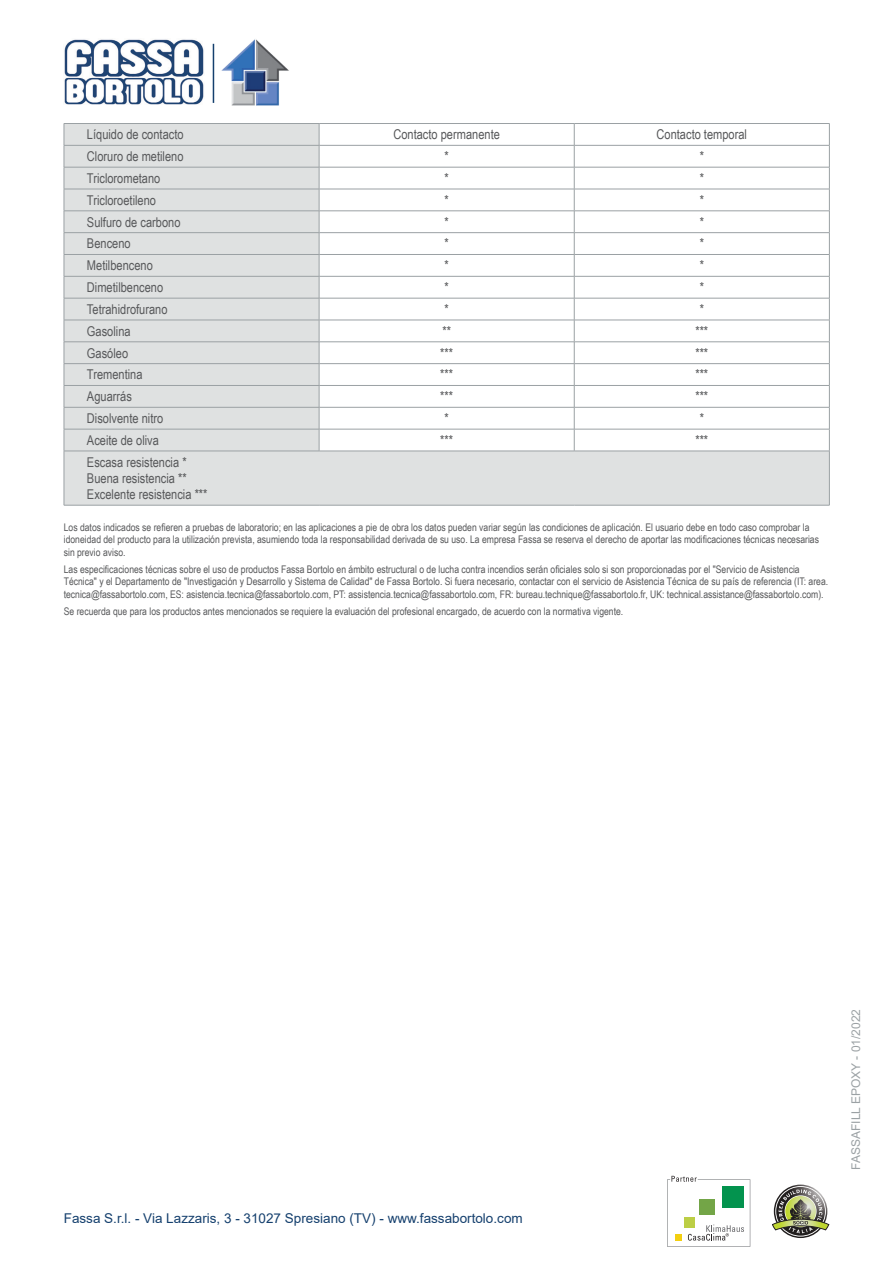
<style>
.page{position:relative;width:893px;height:1263px;background:#fff}
.page>*{position:absolute;margin:0;border:0;box-sizing:border-box;transform-origin:0 0}
.normale_sx{font:13.5px "Arial Narrow";color:#57585a}
.normale_centrato{font:13.5px "Arial Narrow";color:#57585a}
.t1{font:13.5px "Arial";color:#15406e}
.t2{font:12px "Arial";color:#9ba1a4}
.Disclaimer{font:10.5px/12.6px "Arial Narrow";color:#57585a}
</style>
<div class="page">
<svg style="left:667px;top:1176px;width:83px;height:71px"></svg>
<svg style="left:772px;top:1186px;width:57px;height:50px"></svg>
<img style="left:64px;top:39px;width:140px;height:66px">
<hr style="left:213px;top:44px;width:1px;height:59px;background:#15406e">
<img style="left:221px;top:39px;width:68px;height:67px">
<svg style="left:65px;top:124px;width:764px;height:381px"></svg>
<hr style="left:64px;top:123px;width:255px;height:1px;background:#9ba1a4">
<hr style="left:319px;top:123px;width:255px;height:1px;background:#9ba1a4">
<hr style="left:574px;top:123px;width:256px;height:1px;background:#9ba1a4">
<hr style="left:64px;top:145px;width:255px;height:1px;background:#9ba1a4">
<hr style="left:319px;top:145px;width:255px;height:1px;background:#9ba1a4">
<hr style="left:574px;top:145px;width:256px;height:1px;background:#9ba1a4">
<hr style="left:64px;top:167px;width:255px;height:1px;background:#9ba1a4">
<hr style="left:319px;top:167px;width:255px;height:1px;background:#9ba1a4">
<hr style="left:574px;top:167px;width:256px;height:1px;background:#9ba1a4">
<hr style="left:64px;top:189px;width:255px;height:1px;background:#9ba1a4">
<hr style="left:319px;top:189px;width:255px;height:1px;background:#9ba1a4">
<hr style="left:574px;top:189px;width:256px;height:1px;background:#9ba1a4">
<hr style="left:64px;top:211px;width:255px;height:1px;background:#9ba1a4">
<hr style="left:319px;top:211px;width:255px;height:1px;background:#9ba1a4">
<hr style="left:574px;top:211px;width:256px;height:1px;background:#9ba1a4">
<hr style="left:64px;top:232px;width:255px;height:1px;background:#9ba1a4">
<hr style="left:319px;top:232px;width:255px;height:1px;background:#9ba1a4">
<hr style="left:574px;top:232px;width:256px;height:1px;background:#9ba1a4">
<hr style="left:64px;top:254px;width:255px;height:1px;background:#9ba1a4">
<hr style="left:319px;top:254px;width:255px;height:1px;background:#9ba1a4">
<hr style="left:574px;top:254px;width:256px;height:1px;background:#9ba1a4">
<hr style="left:64px;top:276px;width:255px;height:1px;background:#9ba1a4">
<hr style="left:319px;top:276px;width:255px;height:1px;background:#9ba1a4">
<hr style="left:574px;top:276px;width:256px;height:1px;background:#9ba1a4">
<hr style="left:64px;top:298px;width:255px;height:1px;background:#9ba1a4">
<hr style="left:319px;top:298px;width:255px;height:1px;background:#9ba1a4">
<hr style="left:574px;top:298px;width:256px;height:1px;background:#9ba1a4">
<hr style="left:64px;top:320px;width:255px;height:1px;background:#9ba1a4">
<hr style="left:319px;top:320px;width:255px;height:1px;background:#9ba1a4">
<hr style="left:574px;top:320px;width:256px;height:1px;background:#9ba1a4">
<hr style="left:64px;top:342px;width:255px;height:1px;background:#9ba1a4">
<hr style="left:319px;top:342px;width:255px;height:1px;background:#9ba1a4">
<hr style="left:574px;top:342px;width:256px;height:1px;background:#9ba1a4">
<hr style="left:64px;top:363px;width:255px;height:1px;background:#9ba1a4">
<hr style="left:319px;top:363px;width:255px;height:1px;background:#9ba1a4">
<hr style="left:574px;top:363px;width:256px;height:1px;background:#9ba1a4">
<hr style="left:64px;top:385px;width:255px;height:1px;background:#9ba1a4">
<hr style="left:319px;top:385px;width:255px;height:1px;background:#9ba1a4">
<hr style="left:574px;top:385px;width:256px;height:1px;background:#9ba1a4">
<hr style="left:64px;top:407px;width:255px;height:1px;background:#9ba1a4">
<hr style="left:319px;top:407px;width:255px;height:1px;background:#9ba1a4">
<hr style="left:574px;top:407px;width:256px;height:1px;background:#9ba1a4">
<hr style="left:64px;top:429px;width:255px;height:1px;background:#9ba1a4">
<svg style="left:64px;top:124px;width:1px;height:327px"></svg>
<hr style="left:319px;top:429px;width:255px;height:1px;background:#9ba1a4">
<svg style="left:319px;top:124px;width:1px;height:327px"></svg>
<hr style="left:574px;top:429px;width:256px;height:1px;background:#9ba1a4">
<svg style="left:574px;top:124px;width:1px;height:327px"></svg>
<svg style="left:829px;top:124px;width:1px;height:327px"></svg>
<hr style="left:64px;top:451px;width:255px;height:1px;background:#9ba1a4">
<hr style="left:64px;top:451px;width:1px;height:54px;background:#9ba1a4">
<hr style="left:319px;top:451px;width:255px;height:1px;background:#9ba1a4">
<hr style="left:574px;top:451px;width:256px;height:1px;background:#9ba1a4">
<hr style="left:829px;top:451px;width:1px;height:54px;background:#9ba1a4">
<hr style="left:64px;top:505px;width:255px;height:1px;background:#9ba1a4">
<hr style="left:319px;top:505px;width:255px;height:1px;background:#9ba1a4">
<hr style="left:574px;top:505px;width:256px;height:1px;background:#9ba1a4">
<p class="normale_sx" style="left:87px;top:125px;width:98px">Líquido de contacto</p>
<p class="normale_centrato" style="left:393px;top:125px;width:108px">Contacto permanente</p>
<p class="normale_centrato" style="left:657px;top:125px;width:92px">Contacto temporal</p>
<p class="normale_sx" style="left:87px;top:146px;width:98px">Cloruro de metileno</p>
<p class="normale_centrato" style="left:444px;top:146px;width:6px">*</p>
<p class="normale_centrato" style="left:700px;top:146px;width:6px">*</p>
<p class="normale_sx" style="left:87px;top:168px;width:75px">Triclorometano</p>
<p class="normale_centrato" style="left:444px;top:168px;width:6px">*</p>
<p class="normale_centrato" style="left:700px;top:168px;width:6px">*</p>
<p class="normale_sx" style="left:87px;top:190px;width:71px">Tricloroetileno</p>
<p class="normale_centrato" style="left:444px;top:190px;width:6px">*</p>
<p class="normale_centrato" style="left:700px;top:190px;width:6px">*</p>
<p class="normale_sx" style="left:87px;top:212px;width:95px">Sulfuro de carbono</p>
<p class="normale_centrato" style="left:444px;top:212px;width:6px">*</p>
<p class="normale_centrato" style="left:700px;top:212px;width:6px">*</p>
<p class="normale_sx" style="left:87px;top:234px;width:45px">Benceno</p>
<p class="normale_centrato" style="left:444px;top:234px;width:6px">*</p>
<p class="normale_centrato" style="left:700px;top:234px;width:6px">*</p>
<p class="normale_sx" style="left:87px;top:256px;width:67px">Metilbenceno</p>
<p class="normale_centrato" style="left:444px;top:256px;width:6px">*</p>
<p class="normale_centrato" style="left:700px;top:256px;width:6px">*</p>
<p class="normale_sx" style="left:87px;top:277px;width:78px">Dimetilbenceno</p>
<p class="normale_centrato" style="left:444px;top:277px;width:6px">*</p>
<p class="normale_centrato" style="left:700px;top:277px;width:6px">*</p>
<p class="normale_sx" style="left:87px;top:299px;width:82px">Tetrahidrofurano</p>
<p class="normale_centrato" style="left:444px;top:299px;width:6px">*</p>
<p class="normale_centrato" style="left:700px;top:299px;width:6px">*</p>
<p class="normale_sx" style="left:87px;top:321px;width:45px">Gasolina</p>
<p class="normale_centrato" style="left:442px;top:321px;width:10px">**</p>
<p class="normale_centrato" style="left:695px;top:321px;width:14px">***</p>
<p class="normale_sx" style="left:87px;top:343px;width:43px">Gasóleo</p>
<p class="normale_centrato" style="left:440px;top:343px;width:14px">***</p>
<p class="normale_centrato" style="left:695px;top:343px;width:14px">***</p>
<p class="normale_sx" style="left:87px;top:365px;width:57px">Trementina</p>
<p class="normale_centrato" style="left:440px;top:365px;width:14px">***</p>
<p class="normale_centrato" style="left:695px;top:365px;width:14px">***</p>
<p class="normale_sx" style="left:87px;top:387px;width:46px">Aguarrás</p>
<p class="normale_centrato" style="left:440px;top:387px;width:14px">***</p>
<p class="normale_centrato" style="left:695px;top:387px;width:14px">***</p>
<p class="normale_sx" style="left:87px;top:408px;width:78px">Disolvente nitro</p>
<p class="normale_centrato" style="left:444px;top:408px;width:6px">*</p>
<p class="normale_centrato" style="left:700px;top:408px;width:6px">*</p>
<p class="normale_sx" style="left:87px;top:430px;width:73px">Aceite de oliva</p>
<p class="normale_centrato" style="left:440px;top:430px;width:14px">***</p>
<p class="normale_centrato" style="left:695px;top:430px;width:14px">***</p>
<p class="normale_sx" style="left:87px;top:452px;width:101px">Escasa resistencia *</p>
<p class="normale_sx" style="left:87px;top:468px;width:101px">Buena resistencia **</p>
<p class="normale_sx" style="left:87px;top:484px;width:122px">Excelente resistencia ***</p>
<p class="Disclaimer" style="left:64px;top:520px;width:757px">Los datos indicados se refieren a pruebas de laboratorio; en las aplicaciones a pie de obra los datos pueden variar según las condiciones de aplicación. El usuario debe en todo caso comprobar la idoneidad del producto para la utilización prevista, asumiendo toda la responsabilidad derivada de su uso. La empresa Fassa se reserva el derecho de aportar las modificaciones técnicas necesarias sin previo aviso.</p>
<p class="Disclaimer" style="left:64px;top:562px;width:766px">Las especificaciones técnicas sobre el uso de productos Fassa Bortolo en ámbito estructural o de lucha contra incendios serán oficiales solo si son proporcionadas por el "Servicio de Asistencia<br>Técnica" y el Departamento de "Investigación y Desarrollo y Sistema de Calidad" de Fassa Bortolo. Si fuera necesario, contactar con el servicio de Asistencia Técnica de su país de referencia (IT: area. tecnica@fassabortolo.com, ES: asistencia.tecnica@fassabortolo.com, PT: assistencia.tecnica@fassabortolo.com, FR: bureau.technique@fassabortolo.fr, UK: technical.assistance@fassabortolo.com).</p>
<p class="Disclaimer" style="left:64px;top:604px;width:561px">Se recuerda que para los productos antes mencionados se requiere la evaluación del profesional encargado, de acuerdo con la normativa vigente.</p>
<p class="t1" style="left:64px;top:1208px;width:460px">Fassa S.r.l. - Via Lazzaris, 3 - 31027 Spresiano (TV) - www.fassabortolo.com</p>
<p class="t2" style="left:848px;top:1170px;width:162px;rotate:-90deg">FASSAFILL EPOXY - 01/2022</p>
</div>
